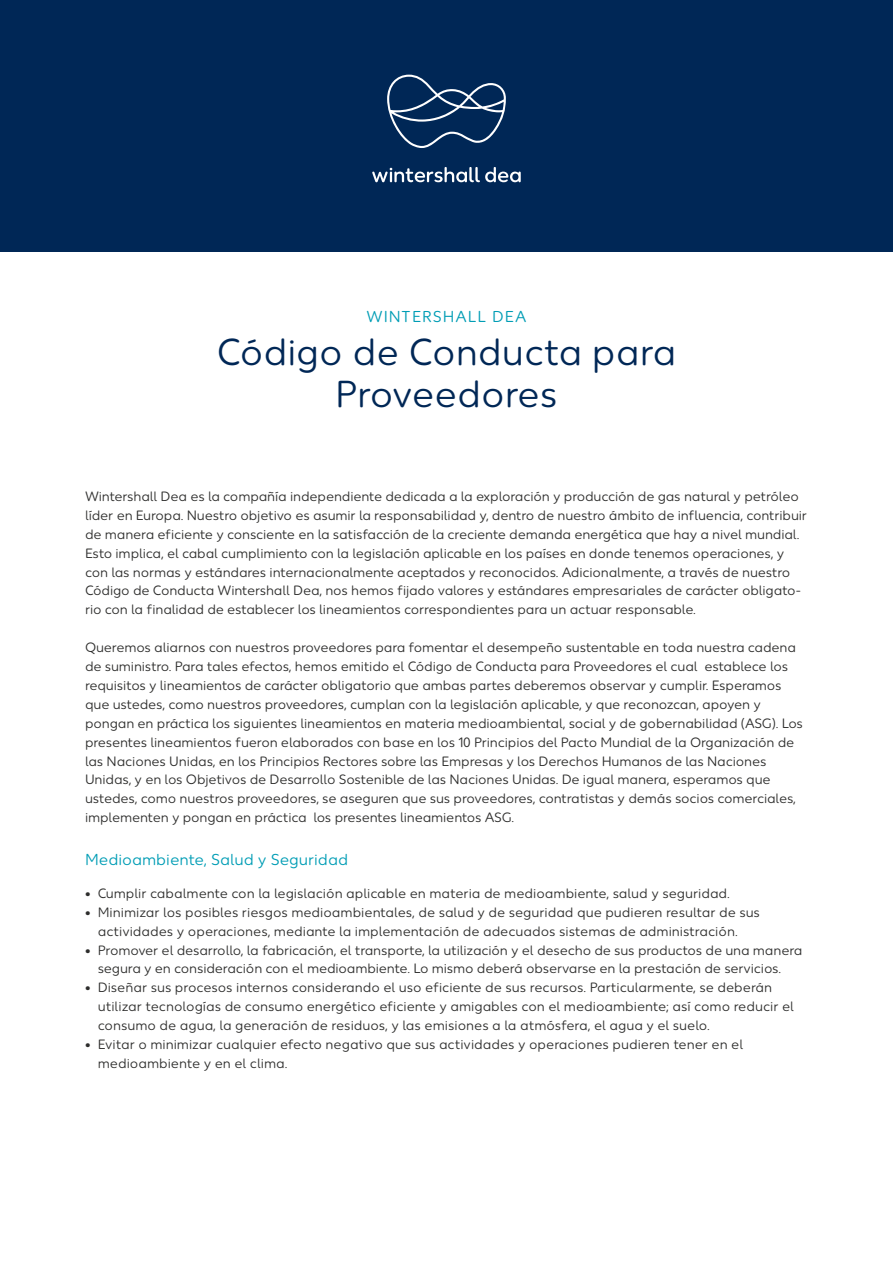
<style>
.page{position:relative;width:893px;height:1263px;background:#fff}
.page>*{position:absolute;margin:0;border:0;box-sizing:border-box;transform-origin:0 0}
.t1{font:37.5px/42.5px "Wintershall Dea";color:#002756;text-align:center}
.t2{font:15.75px "Wintershall Dea";color:#009db5}
.t3{font:15.75px "Wintershall Dea";letter-spacing:.06em;color:#009db5}
.t4{font:13.5px/18.9px "Wintershall Dea";letter-spacing:-.01em;color:#2d2d2c}
</style>
<div class="page">
<div style="left:0;top:0;width:893px;height:252px;background:#002756"></div>
<svg style="left:387px;top:75px;width:119px;height:73px"></svg>
<svg style="left:372px;top:167px;width:149px;height:15px"></svg>
<p class="t3" style="left:367px;top:308px;width:161px">WINTERSHALL DEA</p>
<h1 class="t1" style="left:217px;top:332px;width:461px">Código de Conducta para<br>Proveedores</h1>
<p class="t4" style="left:85px;top:487px;width:724px">Wintershall Dea es la compañía independiente dedicada a la exploración y producción de gas natural y petróleo líder en Europa. Nuestro objetivo es asumir la responsabilidad y, dentro de nuestro ámbito de influencia, contribuir de manera eficiente y consciente en la satisfacción de la creciente demanda energética que hay a nivel mundial.<br>Esto implica, el cabal cumplimiento con la legislación aplicable en los países en donde tenemos operaciones, y con las normas y estándares internacionalmente aceptados y reconocidos. Adicionalmente, a través de nuestro Código de Conducta Wintershall Dea, nos hemos fijado valores y estándares empresariales de carácter obligato&shy;rio con la finalidad de establecer los lineamientos correspondientes para un actuar responsable.</p>
<p class="t4" style="left:85px;top:639px;width:719px">Queremos aliarnos con nuestros proveedores para fomentar el desempeño sustentable en toda nuestra cadena de suministro. Para tales efectos, hemos emitido el Código de Conducta para Proveedores el cual establece los requisitos y lineamientos de carácter obligatorio que ambas partes deberemos observar y cumplir. Esperamos que ustedes, como nuestros proveedores, cumplan con la legislación aplicable, y que reconozcan, apoyen y pongan en práctica los siguientes lineamientos en materia medioambiental, social y de gobernabilidad (ASG). Los presentes lineamientos fueron elaborados con base en los 10 Principios del Pacto Mundial de la Organización de las Naciones Unidas, en los Principios Rectores sobre las Empresas y los Derechos Humanos de las Naciones Unidas, y en los Objetivos de Desarrollo Sostenible de las Naciones Unidas. De igual manera, esperamos que ustedes, como nuestros proveedores, se aseguren que sus proveedores, contratistas y demás socios comerciales, implementen y pongan en práctica los presentes lineamientos ASG.</p>
<p class="t2" style="left:85px;top:850px;width:265px">Medioambiente, Salud y Seguridad</p>
<p class="t4" style="left:85px;top:884px;width:646px">• Cumplir cabalmente con la legislación aplicable en materia de medioambiente, salud y seguridad.</p>
<p class="t4" style="left:98px;top:903px;width:664px;text-indent:-13px">• Minimizar los posibles riesgos medioambientales, de salud y de seguridad que pudieren resultar de sus actividades y operaciones, mediante la implementación de adecuados sistemas de administración.</p>
<p class="t4" style="left:98px;top:941px;width:706px;text-indent:-13px">• Promover el desarrollo, la fabricación, el transporte, la utilización y el desecho de sus productos de una manera segura y en consideración con el medioambiente. Lo mismo deberá observarse en la prestación de servicios.</p>
<p class="t4" style="left:98px;top:979px;width:698px;text-indent:-13px">• Diseñar sus procesos internos considerando el uso eficiente de sus recursos. Particularmente, se deberán utilizar tecnologías de consumo energético eficiente y amigables con el medioambiente; así como reducir el consumo de agua, la generación de residuos, y las emisiones a la atmósfera, el agua y el suelo.</p>
<p class="t4" style="left:98px;top:1035px;width:647px;text-indent:-13px">• Evitar o minimizar cualquier efecto negativo que sus actividades y operaciones pudieren tener en el medioambiente y en el clima.</p>
</div>
